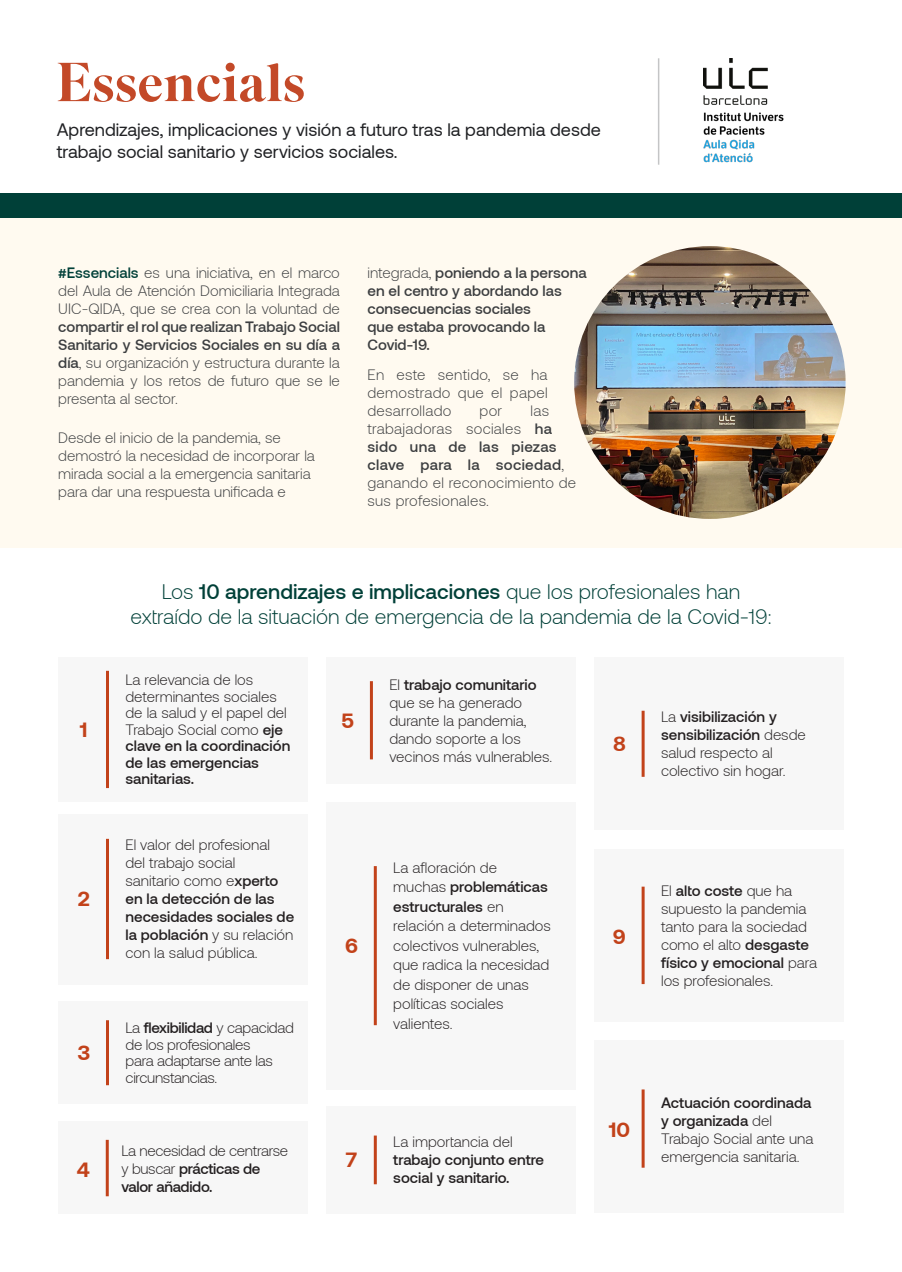
<style>
.page{position:relative;width:902px;height:1272px;background:#fff}
.page>*{position:absolute;margin:0;border:0;box-sizing:border-box;transform-origin:0 0}
.t1{font:300 21px/25.2px "Aeonik";color:#004038;text-align:center}
.t2{font:700 21px "Aeonik";color:#c2421a}
.t3{font:18px/21.6px "Aeonik";color:#202124}
.t4{font:300 15px/18px "Aeonik";color:#231f20}
.t5{font:300 15px/18px "Aeonik";color:#3c3e40;text-align:justify}
.t6{font:300 15px/16.5px "Aeonik";letter-spacing:-.02em;color:#231f20}
.t7{font:300 15px/18px "Aeonik";letter-spacing:.02em;color:#3c3e40}
.t8{font:500 15px/18px "Aeonik";color:#3c3e40}
.t9{font:500 15px/18px "Aeonik";color:#231f20}
.s1{font-weight:500;color:#004038}
.s2{font-weight:500}
.s3{font-weight:300}
</style>
<div class="page">
<div style="left:0;top:218px;width:901px;height:329px;background:#fffaf0"></div>
<div style="left:0;top:193px;width:901px;height:25px;background:#004038"></div>
<div style="left:594px;top:657px;width:249px;height:172px;background:#f7f7f7"></div>
<div style="left:594px;top:849px;width:249px;height:172px;background:#f7f7f7"></div>
<div style="left:594px;top:1040px;width:249px;height:172px;background:#f7f7f7"></div>
<div style="left:58px;top:814px;width:250px;height:170px;background:#f7f7f7"></div>
<div style="left:58px;top:1001px;width:250px;height:102px;background:#f7f7f7"></div>
<div style="left:58px;top:657px;width:250px;height:144px;background:#f7f7f7"></div>
<svg style="left:58px;top:63px;width:246px;height:39px"></svg>
<img style="left:703px;top:58px;width:80px;height:105px">
<hr style="left:657px;top:58px;width:2px;height:107px;background:#3c3e40">
<img style="left:574px;top:246px;width:271px;height:273px">
<div style="left:58px;top:1121px;width:250px;height:92px;background:#f7f7f7"></div>
<div style="left:326px;top:1106px;width:250px;height:107px;background:#f7f7f7"></div>
<div style="left:326px;top:657px;width:250px;height:126px;background:#f7f7f7"></div>
<div style="left:326px;top:801px;width:250px;height:288px;background:#f7f7f7"></div>
<hr style="left:106px;top:670px;width:3px;height:118px;background:#c2421a">
<hr style="left:374px;top:866px;width:3px;height:159px;background:#c2421a">
<hr style="left:106px;top:838px;width:3px;height:121px;background:#c2421a">
<hr style="left:374px;top:1135px;width:3px;height:49px;background:#c2421a">
<hr style="left:106px;top:1020px;width:3px;height:65px;background:#c2421a">
<hr style="left:641px;top:710px;width:3px;height:66px;background:#c2421a">
<hr style="left:106px;top:1139px;width:3px;height:57px;background:#c2421a">
<hr style="left:641px;top:886px;width:3px;height:98px;background:#c2421a">
<hr style="left:370px;top:681px;width:3px;height:78px;background:#c2421a">
<hr style="left:641px;top:1089px;width:3px;height:78px;background:#c2421a">
<p class="t3" style="left:57px;top:119px;width:545px">Aprendizajes, implicaciones y visión a futuro tras la pandemia desde trabajo social sanitario y servicios sociales.</p>
<p class="t5" style="left:58px;top:263px;width:283px"><span class="s1">#Essencials</span> es una iniciativa, en el marco del Aula de Atención Domiciliaria Integrada UIC-QIDA, que se crea con la voluntad de <span class="s2">compartir el rol que realizan Trabajo Social Sanitario y Servicios Sociales en su día a día</span>, su organización y estructura durante la pandemia y los retos de futuro que se le presenta al sector.</p>
<p class="t5" style="left:58px;top:428px;width:258px;text-align:left">Desde el inicio de la pandemia, se demostró la necesidad de incorporar la mirada social a la emergencia sanitaria para dar una respuesta unificada e</p>
<p class="t8" style="left:367px;top:263px;width:221px"><span class="s3">integrada,</span> poniendo a la persona en el centro y abordando las consecuencias sociales<br>que estaba provocando la<br>Covid-19.</p>
<p class="t5" style="left:367px;top:365px;width:182px">En este sentido, se ha demostrado que el papel desarrollado</p>
<p class="t7" style="left:367px;top:401px;width:210px;text-indent:163px">las trabajadoras sociales <span class="s2">ha sido una de las piezas clave para la sociedad</span>, ganando el reconocimiento de sus profesionales.</p>
<p class="t5" style="left:479px;top:401px;width:24px">por</p>
<p class="t2" style="left:80px;top:717px;width:9px">1</p>
<p class="t2" style="left:78px;top:886px;width:14px">2</p>
<p class="t2" style="left:77px;top:1040px;width:14px">3</p>
<p class="t2" style="left:77px;top:1157px;width:15px">4</p>
<p class="t1" style="left:130px;top:579px;width:642px">Los <span class="s2">10 aprendizajes e implicaciones</span> que los profesionales han extraído de la situación de emergencia de la pandemia de la Covid-19:</p>
<p class="t4" style="left:125px;top:671px;width:166px;line-height:16.5px">La relevancia de los determinantes sociales de la salud y el papel del<br>Trabajo Social como <span class="s2">eje clave en la coordinación de las emergencias sanitarias.</span></p>
<p class="t4" style="left:125px;top:836px;width:170px">El valor del profesional<br>del trabajo social<br>sanitario como e<span class="s2">xperto en la detección de las necesidades sociales de la población</span> y su relación con la salud pública.</p>
<p class="t6" style="left:125px;top:1019px;width:170px">La <span class="s2">flexibilidad</span> y capacidad de los profesionales<br>para adaptarse ante las circunstancias.</p>
<p class="t6" style="left:121px;top:1141px;width:168px;line-height:18px">La necesidad de centrarse y buscar <span class="s2">prácticas de valor añadido.</span></p>
<p class="t2" style="left:341px;top:708px;width:14px">5</p>
<p class="t4" style="left:389px;top:675px;width:164px">El <span class="s2">trabajo comunitario </span>que se ha generado durante la pandemia, dando soporte a los vecinos más vulnerables.</p>
<p class="t2" style="left:345px;top:933px;width:14px">6</p>
<p class="t4" style="left:393px;top:857px;width:159px;line-height:19.5px">La afloración de muchas <span class="s2">problemáticas estructurales</span> en relación a determinados colectivos vulnerables, que radica la necesidad de disponer de unas políticas sociales valientes.</p>
<p class="t2" style="left:346px;top:1147px;width:13px">7</p>
<p class="t9" style="left:393px;top:1132px;width:152px"><span class="s3">La importancia del </span>trabajo conjunto entre social y sanitario.</p>
<p class="t2" style="left:613px;top:731px;width:14px">8</p>
<p class="t4" style="left:661px;top:707px;width:146px">La <span class="s2">visibilización y sensibilización</span> desde salud respecto al colectivo sin hogar.</p>
<p class="t2" style="left:613px;top:924px;width:14px">9</p>
<p class="t4" style="left:661px;top:881px;width:157px">El <span class="s2">alto coste</span> que ha supuesto la pandemia tanto para la sociedad como el alto <span class="s2">desgaste físico y emocional</span> para los profesionales.</p>
<p class="t2" style="left:608px;top:1117px;width:23px">10</p>
<p class="t4" style="left:661px;top:1093px;width:154px"><span class="s2">Actuación coordinada y organizada</span> del<br>Trabajo Social ante una emergencia sanitaria.</p>
</div>
